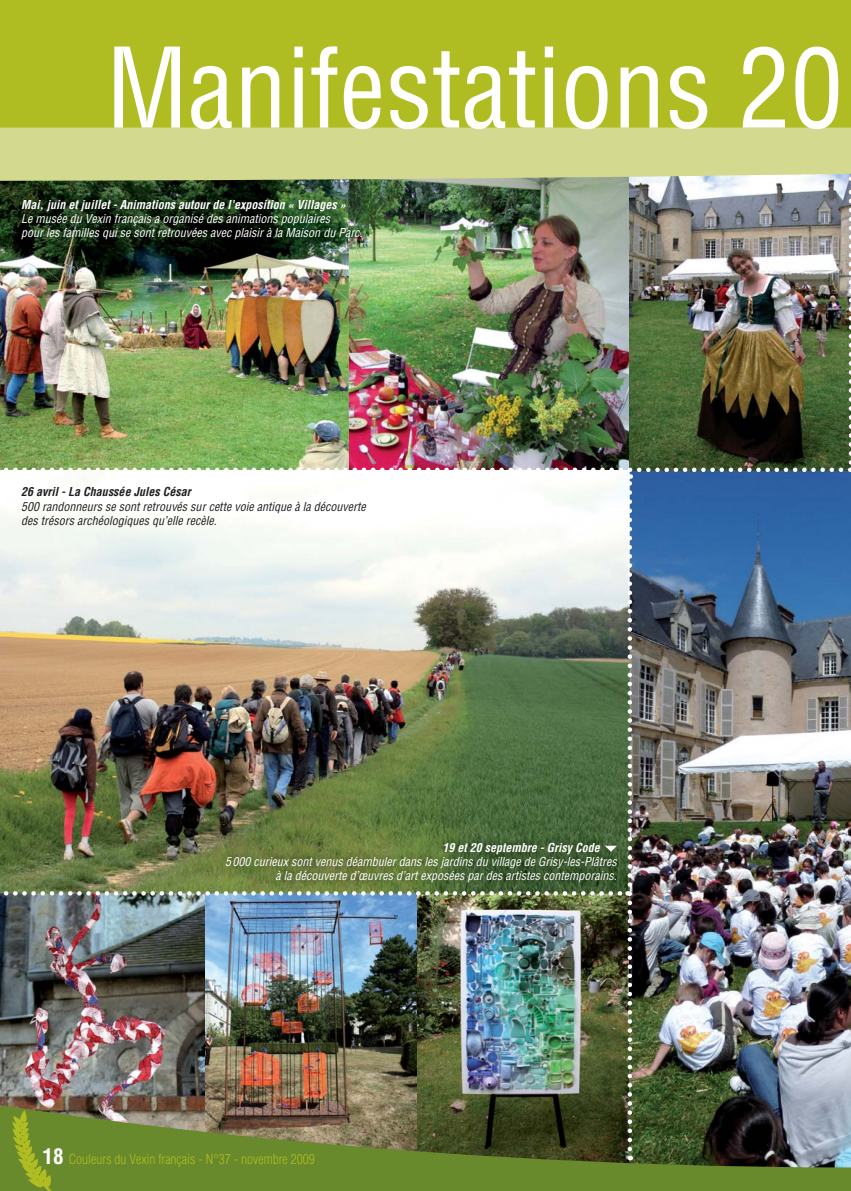
<style>
.page{position:relative;width:851px;height:1191px;background:#fff}
.page>*{position:absolute;margin:0;border:0;box-sizing:border-box;transform-origin:0 0}
.t1{font:condensed 108px "Helvetica LT Std";color:#fff}
.t2{font:300 condensed 13.5px "Helvetica LT Std";color:#afbd22}
.t3{font:italic condensed 12px/14.4px "Helvetica LT Std";color:#fff}
.t4{font:italic condensed 12px/14.4px "Helvetica LT Std";color:#231f20}
.t5{font:italic 700 condensed 12px "Helvetica LT Std";color:#fff}
.t6{font:italic 700 condensed 12px "Helvetica LT Std";color:#231f20}
.s1{font-weight:700;font-size:21px;color:#fff}
</style>
<div class="page">
<svg style="left:0;top:1149px;width:850px;height:41px;background:#617e2e"></svg>
<img style="left:13px;top:1149px;width:45px;height:41px">
<img style="left:0;top:182px;width:349px;height:278px">
<img style="left:349px;top:182px;width:280px;height:278px">
<img style="left:629px;top:182px;width:221px;height:278px">
<div style="left:0;top:0;width:850px;height:128px;background:#afbd22"></div>
<svg style="left:0;top:128px;width:850px;height:54px;background:#cfd68f"></svg>
<img style="left:13px;top:190px;width:355px;height:56px">
<svg style="left:848px;top:176px;width:3px;height:277px"></svg>
<img style="left:0;top:460px;width:851px;height:689px">
<h1 class="t1" style="left:106px;top:51px;width:738px">Manifestations 20</h1>
<p class="t5" style="left:21px;top:200px;width:326px">Mai, juin et juillet - Animations autour de l’exposition « Villages »</p>
<p class="t3" style="left:21px;top:213px;width:342px">Le musée du Vexin français a organisé des animations populaires<br>pour les familles qui se sont retrouvées avec plaisir à la Maison du Parc.</p>
<p class="t6" style="left:21px;top:488px;width:171px">26 avril - La Chaussée Jules César</p>
<p class="t4" style="left:21px;top:501px;width:346px">500 randonneurs se sont retrouvés sur cette voie antique à la découverte des trésors archéologiques qu’elle recèle.</p>
<p class="t5" style="left:442px;top:843px;width:159px">19 et 20 septembre - Grisy Code</p>
<p class="t3" style="left:225px;top:856px;width:393px;text-align:right">5 000 curieux sont venus déambuler dans les jardins du village de Grisy-les-Plâtres à la découverte d’œuvres d’art exposées par des artistes contemporains.</p>
<p class="t2" style="left:43px;top:1153px;width:274px"><span class="s1">18</span> Couleurs du Vexin français - N°37 - novembre 2009</p>
</div>
